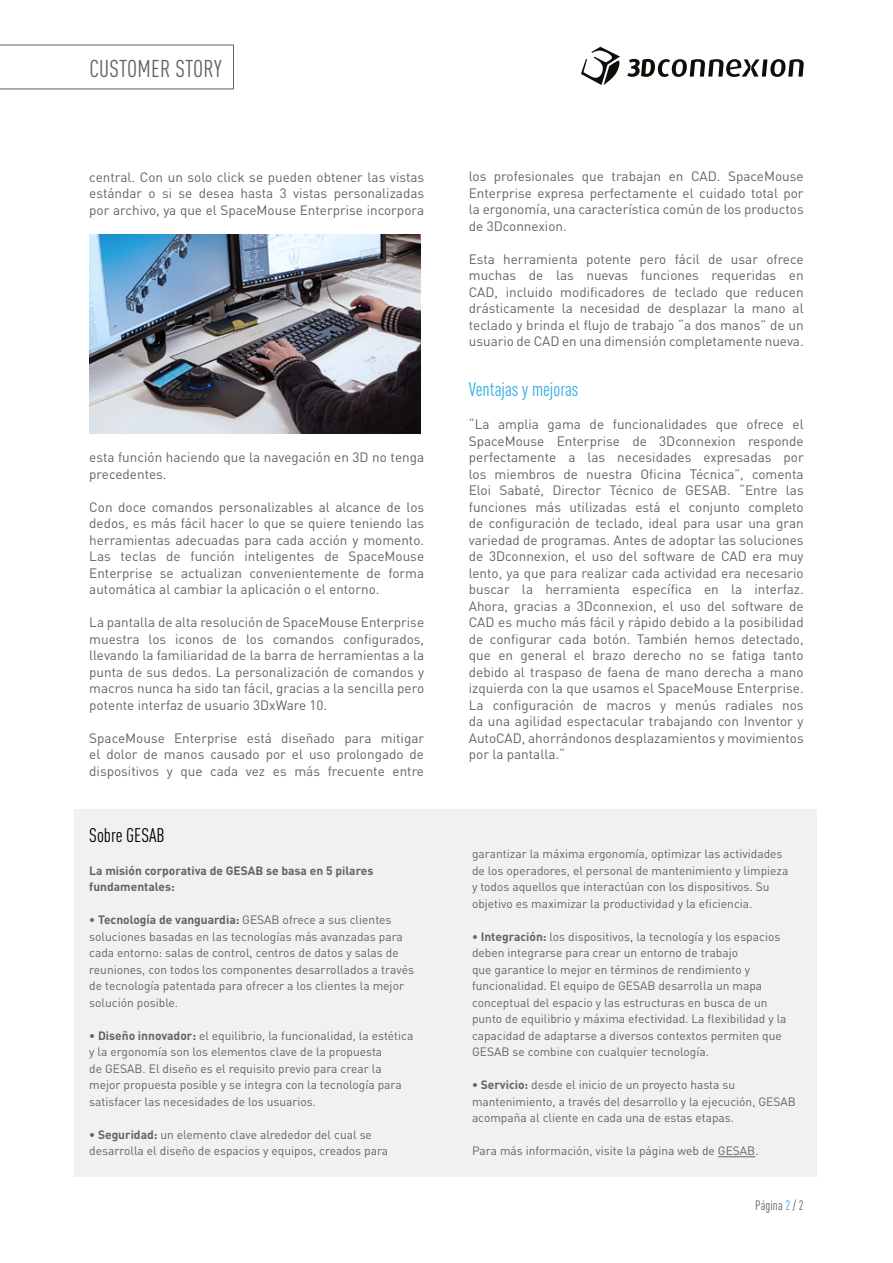
<style>
.page{position:relative;width:893px;height:1263px;background:#fff}
.page>*{position:absolute;margin:0;border:0;box-sizing:border-box;transform-origin:0 0}
.t1{font:condensed 24px "DIN Pro";letter-spacing:.01em;color:#636362}
.t2{font:condensed 19.5px "DIN Pro";color:#2bafe6}
.t3{font:condensed 19.5px "DIN Pro";color:#000}
.t4{font:13.5px/16.5px "DIN Pro";color:#636362;text-align:justify}
.t5{font:condensed 13.5px "DIN Pro";color:#636362}
.t6{font:12px/16.5px "DIN Pro";color:#636362}
.t7{font:700 12px/16.5px "DIN Pro";color:#636362}
.s1{font-weight:700}
.s2{color:#2bafe6}
</style>
<div class="page">
<div style="left:74px;top:809px;width:742px;height:368px;background:#f1f1f1"></div>
<hr style="left:718px;top:1156px;width:37px;height:1px;background:#636362">
<svg style="left:0;top:45px;width:234px;height:44px"></svg>
<img style="left:89px;top:235px;width:332px;height:199px">
<svg style="left:627px;top:59px;width:177px;height:18px"></svg>
<svg style="left:581px;top:47px;width:39px;height:38px"></svg>
<h1 class="t1" style="left:89px;top:55px;width:134px">CUSTOMER STORY</h1>
<p class="t4" style="left:89px;top:168px;width:336px">central. Con un solo click se pueden obtener las vistas estándar o si se desea hasta 3 vistas personalizadas por archivo, ya que el SpaceMouse Enterprise incorpora</p>
<p class="t4" style="left:89px;top:448px;width:336px">esta función haciendo que la navegación en 3D no tenga precedentes.</p>
<p class="t4" style="left:89px;top:498px;width:336px">Con doce comandos personalizables al alcance de los dedos, es más fácil hacer lo que se quiere teniendo las herramientas adecuadas para cada acción y momento.<br>Las teclas de función inteligentes de SpaceMouse Enterprise se actualizan convenientemente de forma automática al cambiar la aplicación o el entorno.</p>
<p class="t4" style="left:89px;top:613px;width:336px">La pantalla de alta resolución de SpaceMouse Enterprise muestra los iconos de los comandos configurados, llevando la familiaridad de la barra de herramientas a la punta de sus dedos. La personalización de comandos y macros nunca ha sido tan fácil, gracias a la sencilla pero potente interfaz de usuario 3DxWare 10.</p>
<p class="t4" style="left:89px;top:729px;width:336px">SpaceMouse Enterprise está diseñado para mitigar el dolor de manos causado por el uso prolongado de dispositivos y que cada vez es más frecuente entre</p>
<h2 class="t3" style="left:89px;top:823px;width:77px">Sobre GESAB</h2>
<p class="t7" style="left:89px;top:861px;width:286px">La misión corporativa de GESAB se basa en 5 pilares fundamentales:</p>
<p class="t6" style="left:89px;top:911px;width:326px"><span class="s1">• Tecnología de vanguardia:</span> GESAB ofrece a sus clientes soluciones basadas en las tecnologías más avanzadas para cada entorno: salas de control, centros de datos y salas de reuniones, con todos los componentes desarrollados a través de tecnología patentada para ofrecer a los clientes la mejor solución posible.</p>
<p class="t6" style="left:89px;top:1026px;width:326px"><span class="s1">• Diseño innovador:</span> el equilibrio, la funcionalidad, la estética y la ergonomía son los elementos clave de la propuesta<br>de GESAB. El diseño es el requisito previo para crear la mejor propuesta posible y se integra con la tecnología para satisfacer las necesidades de los usuarios.</p>
<p class="t6" style="left:89px;top:1125px;width:300px"><span class="s1">• Seguridad:</span> un elemento clave alrededor del cual se desarrolla el diseño de espacios y equipos, creados para</p>
<p class="t4" style="left:469px;top:168px;width:336px">los profesionales que trabajan en CAD. SpaceMouse Enterprise expresa perfectamente el cuidado total por la ergonomía, una característica común de los productos de 3Dconnexion.</p>
<p class="t4" style="left:469px;top:250px;width:336px">Esta herramienta potente pero fácil de usar ofrece muchas de las nuevas funciones requeridas en CAD, incluido modificadores de teclado que reducen drásticamente la necesidad de desplazar la mano al teclado y brinda el flujo de trabajo “a dos manos” de un usuario de CAD en una dimensión completamente nueva.</p>
<h2 class="t2" style="left:469px;top:378px;width:111px">Ventajas y mejoras</h2>
<p class="t4" style="left:469px;top:415px;width:336px">“La amplia gama de funcionalidades que ofrece el SpaceMouse Enterprise de 3Dconnexion responde perfectamente a las necesidades expresadas por los miembros de nuestra Oficina Técnica”, comenta Eloi Sabaté, Director Técnico de GESAB. “Entre las funciones más utilizadas está el conjunto completo de configuración de teclado, ideal para usar una gran variedad de programas. Antes de adoptar las soluciones de 3Dconnexion, el uso del software de CAD era muy lento, ya que para realizar cada actividad era necesario buscar la herramienta específica en la interfaz.<br>Ahora, gracias a 3Dconnexion, el uso del software de CAD es mucho más fácil y rápido debido a la posibilidad de configurar cada botón. También hemos detectado, que en general el brazo derecho no se fatiga tanto debido al traspaso de faena de mano derecha a mano izquierda con la que usamos el SpaceMouse Enterprise.<br>La configuración de macros y menús radiales nos da una agilidad espectacular trabajando con Inventor y AutoCAD, ahorrándonos desplazamientos y movimientos por la pantalla.“</p>
<p class="t6" style="left:472px;top:845px;width:318px">garantizar la máxima ergonomía, optimizar las actividades de los operadores, el personal de mantenimiento y limpieza y todos aquellos que interactúan con los dispositivos. Su objetivo es maximizar la productividad y la eficiencia.</p>
<p class="t6" style="left:472px;top:927px;width:316px"><span class="s1">• Integración:</span> los dispositivos, la tecnología y los espacios deben integrarse para crear un entorno de trabajo<br>que garantice lo mejor en términos de rendimiento y funcionalidad. El equipo de GESAB desarrolla un mapa conceptual del espacio y las estructuras en busca de un punto de equilibrio y máxima efectividad. La flexibilidad y la capacidad de adaptarse a diversos contextos permiten que GESAB se combine con cualquier tecnología.</p>
<p class="t6" style="left:472px;top:1076px;width:325px"><span class="s1">• Servicio:</span> desde el inicio de un proyecto hasta su mantenimiento, a través del desarrollo y la ejecución, GESAB acompaña al cliente en cada una de estas etapas.</p>
<p class="t6" style="left:472px;top:1142px;width:288px">Para más información, visite la página web de GESAB.</p>
<p class="t5" style="left:755px;top:1197px;width:50px">Página <span class="s2">2</span> / 2</p>
</div>
